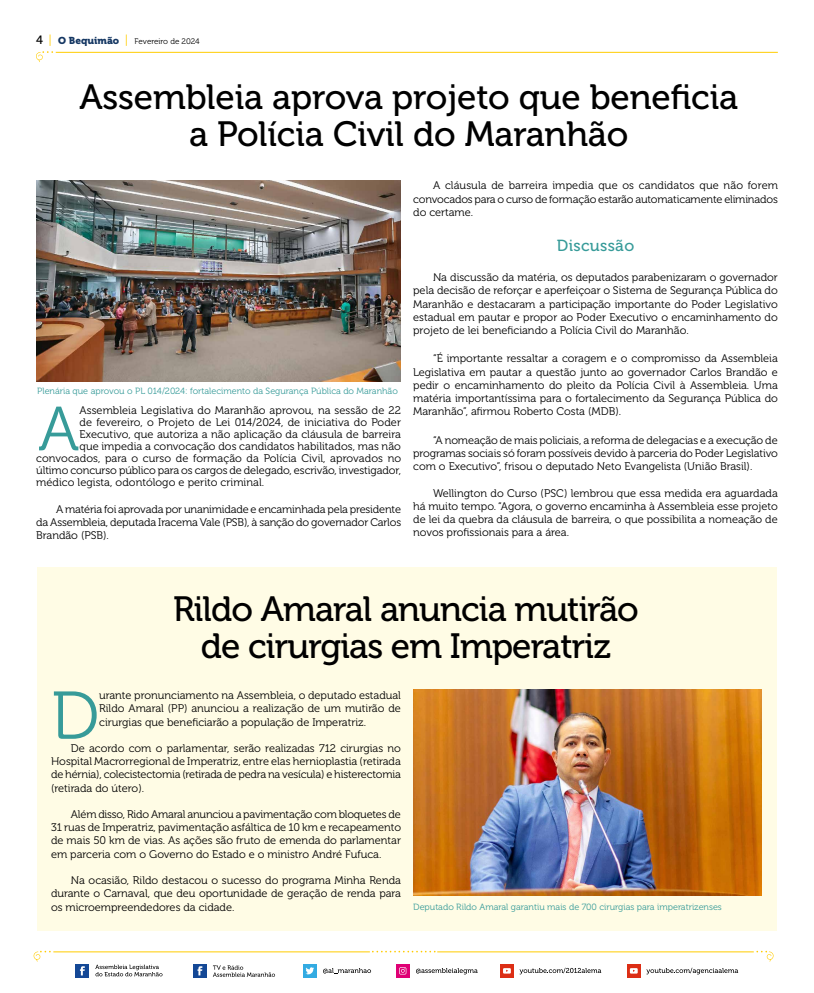
<style>
.page{position:relative;width:814px;height:993px;background:#fff}
.page>*{position:absolute;margin:0;border:0;box-sizing:border-box;transform-origin:0 0}
.t1{font:67.3px "Museo 300";color:#379b99}
.t2{font:62.2px "Museo 300";color:#379b99}
.t3{font:35px/37px "Museo 500";letter-spacing:-.02em;color:#000;text-align:center}
.t4{font:16px "Museo 500";letter-spacing:.02em;color:#379b99}
.t5{font:11px/13.2px "Museo 300";color:#000;text-align:justify}
.t6{font:9px "Museo 300";color:#379b99}
.t7{font:8px "Museo 300";letter-spacing:-.005em;color:#000}
.s1{font-family:"Museo 500";font-size:12px}
.s2{font-size:12px;color:#fc0}
.s3{font-family:"Museo 900";font-size:10px;color:#153763}
</style>
<div class="page">
<hr style="left:53px;top:951px;width:317px;height:1px;background:#fc0">
<svg style="left:34px;top:950px;width:17px;height:11px"></svg>
<svg style="left:372px;top:950px;width:63px;height:2px"></svg>
<hr style="left:437px;top:951px;width:316px;height:1px;background:#fc0">
<svg style="left:756px;top:950px;width:17px;height:11px"></svg>
<svg style="left:627px;top:964px;width:13px;height:13px"></svg>
<svg style="left:630px;top:967px;width:7px;height:6px"></svg>
<svg style="left:646px;top:967px;width:92px;height:7px"></svg>
<div style="left:500px;top:963px;width:13px;height:14px;background:#dc2e15"></div>
<svg style="left:503px;top:968px;width:8px;height:5px"></svg>
<svg style="left:519px;top:967px;width:82px;height:7px"></svg>
<svg style="left:396px;top:964px;width:13px;height:13px"></svg>
<svg style="left:399px;top:966px;width:7px;height:8px"></svg>
<svg style="left:416px;top:968px;width:61px;height:6px"></svg>
<div style="left:303px;top:963px;width:13px;height:14px;background:#33abe2"></div>
<svg style="left:305px;top:967px;width:9px;height:7px"></svg>
<svg style="left:323px;top:968px;width:48px;height:5px"></svg>
<div style="left:193px;top:963px;width:13px;height:14px;background:#144896"></div>
<svg style="left:197px;top:966px;width:5px;height:9px"></svg>
<svg style="left:213px;top:965px;width:62px;height:11px"></svg>
<div style="left:76px;top:963px;width:13px;height:14px;background:#144896"></div>
<svg style="left:80px;top:966px;width:5px;height:9px"></svg>
<svg style="left:95px;top:964px;width:67px;height:12px"></svg>
<hr style="left:56px;top:52px;width:721px;height:1px;background:#fc0">
<svg style="left:36px;top:51px;width:17px;height:11px"></svg>
<div style="left:37px;top:567px;width:740px;height:363px;background:#fffce5"></div>
<img style="left:36px;top:180px;width:365px;height:201px">
<img style="left:413px;top:689px;width:348px;height:205px">
<p class="t7" style="left:36px;top:37px;width:165px"><span class="s1">4</span> <span class="s2">|</span> <span class="s3">O Bequimão</span> <span class="s2">|</span> Fevereiro de 2024</p>
<h3 class="t3" style="left:79px;top:78px;width:660px">Assembleia aprova projeto que beneficia a Polícia Civil do Maranhão</h3>
<p class="t6" style="left:37px;top:385px;width:362px">Plenária que aprovou o PL 014/2024: fortalecimento da Segurança Pública do Maranhão</p>
<h2 class="t2" style="left:38px;top:395px;width:42px">A</h2>
<p class="t5" style="left:79px;top:404px;width:323px">Assembleia Legislativa do Maranhão aprovou, na sessão de 22</p>
<p class="t5" style="left:79px;top:416px;width:323px">de fevereiro, o Projeto de Lei 014/2024, de iniciativa do Poder</p>
<p class="t5" style="left:79px;top:428px;width:323px">Executivo, que autoriza a não aplicação da cláusula de barreira</p>
<p class="t5" style="left:79px;top:440px;width:323px">que impedia a convocação dos candidatos habilitados, mas não</p>
<p class="t5" style="left:36px;top:452px;width:366px">convocados, para o curso de formação da Polícia Civil, aprovados no</p>
<p class="t5" style="left:36px;top:464px;width:366px">último concurso público para os cargos de delegado, escrivão, investigador,</p>
<p class="t5" style="left:36px;top:476px;width:229px">médico legista, odontólogo e perito criminal.</p>
<p class="t5" style="left:36px;top:502px;width:366px;text-indent:20px">A matéria foi aprovada por unanimidade e encaminhada pela presidente da Assembleia, deputada Iracema Vale (PSB), à sanção do governador Carlos Brandão (PSB).</p>
<p class="t5" style="left:413px;top:179px;width:366px;text-indent:20px">A cláusula de barreira impedia que os candidatos que não forem convocados para o curso de formação estarão automaticamente eliminados do certame.</p>
<h3 class="t4" style="left:557px;top:236px;width:79px">Discussão</h3>
<p class="t5" style="left:413px;top:271px;width:366px;text-indent:20px">Na discussão da matéria, os deputados parabenizaram o governador pela decisão de reforçar e aperfeiçoar o Sistema de Segurança Pública do Maranhão e destacaram a participação importante do Poder Legislativo estadual em pautar e propor ao Poder Executivo o encaminhamento do projeto de lei beneficiando a Polícia Civil do Maranhão.</p>
<p class="t5" style="left:413px;top:352px;width:366px;text-indent:20px">“É importante ressaltar a coragem e o compromisso da Assembleia Legislativa em pautar a questão junto ao governador Carlos Brandão e pedir o encaminhamento do pleito da Polícia Civil à Assembleia. Uma matéria importantíssima para o fortalecimento da Segurança Pública do Maranhão”, afirmou Roberto Costa (MDB).</p>
<p class="t5" style="left:413px;top:433px;width:366px;text-indent:20px">“A nomeação de mais policiais, a reforma de delegacias e a execução de programas sociais só foram possíveis devido à parceria do Poder Legislativo com o Executivo”, frisou o deputado Neto Evangelista (União Brasil).</p>
<p class="t5" style="left:413px;top:486px;width:366px;text-indent:20px">Wellington do Curso (PSC) lembrou que essa medida era aguardada há muito tempo. “Agora, o governo encaminha à Assembleia esse projeto de lei da quebra da cláusula de barreira, o que possibilita a nomeação de novos profissionais para a área.</p>
<h3 class="t3" style="left:173px;top:590px;width:467px">Rildo Amaral anuncia mutirão de cirurgias em Imperatriz</h3>
<h1 class="t1" style="left:51px;top:679px;width:50px">D</h1>
<p class="t5" style="left:99px;top:688px;width:303px">urante pronunciamento na Assembleia, o deputado estadual Rildo Amaral (PP) anunciou a realização de um mutirão de cirurgias que beneficiarão a população de Imperatriz.</p>
<p class="t5" style="left:51px;top:741px;width:351px;text-indent:20px">De acordo com o parlamentar, serão realizadas 712 cirurgias no Hospital Macrorregional de Imperatriz, entre elas hernioplastia (retirada de hérnia), colecistectomia (retirada de pedra na vesícula) e histerectomia (retirada do útero).</p>
<p class="t5" style="left:51px;top:807px;width:351px;text-indent:20px">Além disso, Rido Amaral anunciou a pavimentação com bloquetes de 31 ruas de Imperatriz, pavimentação asfáltica de 10 km e recapeamento de mais 50 km de vias. As ações são fruto de emenda do parlamentar em parceria com o Governo do Estado e o ministro André Fufuca.</p>
<p class="t5" style="left:51px;top:873px;width:351px;text-indent:20px">Na ocasião, Rildo destacou o sucesso do programa Minha Renda durante o Carnaval, que deu oportunidade de geração de renda para os microempreendedores da cidade.</p>
<p class="t6" style="left:413px;top:901px;width:310px">Deputado Rildo Amaral garantiu mais de 700 cirurgias para imperatrizenses</p>
</div>
